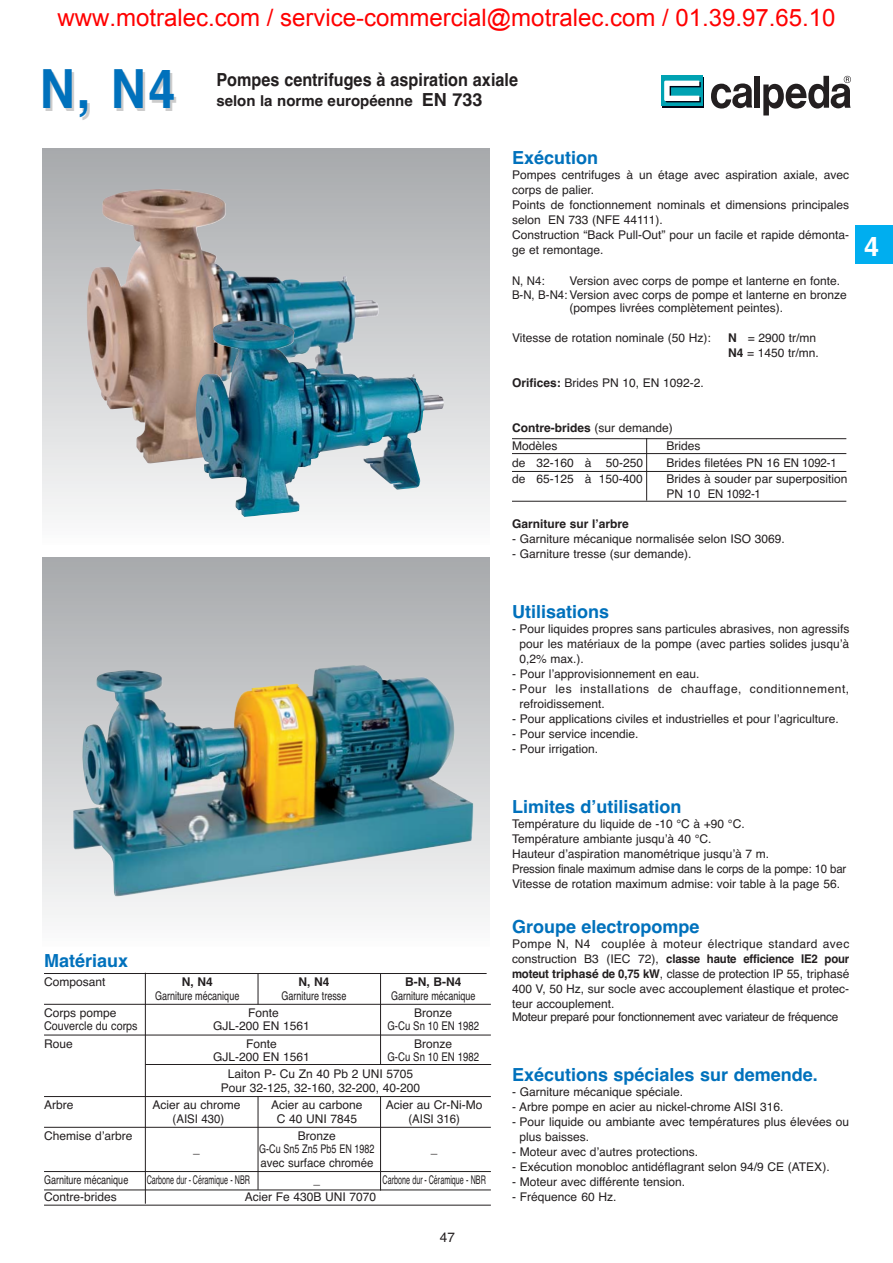
<style>
.page{position:relative;width:893px;height:1263px;background:#fff}
.page>*{position:absolute;margin:0;border:0;box-sizing:border-box;transform-origin:0 0}
.t1{font:700 54px "Helvetica";color:#0071bc;scale:.9 1}
.t2{font:700 27px "Helvetica";color:#fff}
.t3{font:24px "Arial";color:#f00}
.t4{font:700 18px "Helvetica";color:#0071bc}
.t5{font:700 18px "Helvetica";color:#231f20;scale:.9 1}
.t6{font:700 15px "Helvetica";color:#231f20}
.t7{font:13.5px "Helvetica";color:#231f20}
.t8{font:12px/15px "Helvetica";color:#231f20}
.t9{font:12px "Helvetica";color:#231f20;scale:.95 1}
.t10{font:12px "Helvetica";color:#231f20;scale:.75 1}
.t11{font:12px/15px "Helvetica";letter-spacing:.045em;color:#231f20}
.t12{font:12px "Helvetica";letter-spacing:-.02em;color:#231f20}
.t13{font:12px/17.2px "Helvetica";color:#231f20;scale:.8 1}
.t14{font:12px "Helvetica";color:#231f20;scale:.6 1}
.t15{font:700 12px "Helvetica";color:#231f20}
.t16{font:12px "Helvetica";color:#231f20;scale:.9 1}
.s1{font-size:18px}
.s2{font-weight:700}
</style>
<div class="page">
<hr style="left:44px;top:973px;width:442px;height:1px;background:#231f20">
<hr style="left:44px;top:1004px;width:447px;height:1px;background:#231f20">
<hr style="left:44px;top:1035px;width:447px;height:1px;background:#231f20">
<hr style="left:44px;top:1096px;width:447px;height:1px;background:#231f20">
<hr style="left:44px;top:1127px;width:447px;height:1px;background:#231f20">
<hr style="left:44px;top:1171px;width:447px;height:1px;background:#231f20">
<hr style="left:44px;top:1190px;width:447px;height:1px;background:#231f20">
<hr style="left:44px;top:1205px;width:447px;height:1px;background:#231f20">
<div style="left:855px;top:225px;width:37px;height:39px;background:#00aeef"></div>
<hr style="left:145px;top:973px;width:1px;height:231px;background:#231f20">
<hr style="left:258px;top:1096px;width:1px;height:94px;background:#231f20">
<hr style="left:380px;top:1096px;width:1px;height:95px;background:#231f20">
<hr style="left:145px;top:1064px;width:346px;height:1px;background:#231f20">
<hr style="left:258px;top:974px;width:1px;height:31px;background:#231f20">
<hr style="left:380px;top:974px;width:1px;height:91px;background:#231f20">
<hr style="left:512px;top:438px;width:334px;height:1px;background:#231f20">
<hr style="left:512px;top:453px;width:334px;height:1px;background:#231f20">
<hr style="left:512px;top:471px;width:334px;height:1px;background:#231f20">
<hr style="left:512px;top:501px;width:334px;height:1px;background:#231f20">
<hr style="left:646px;top:438px;width:1px;height:63px;background:#231f20">
<div style="left:754px;top:76px;width:6px;height:32px;background:#231f20"></div>
<svg style="left:711px;top:83px;width:41px;height:26px"></svg>
<div style="left:662px;top:77px;width:41px;height:31px;background:#000515"></div>
<div style="left:661px;top:75px;width:41px;height:31px;background:linear-gradient(to right,#00a2b2,#00a2b2)"></div>
<svg style="left:664px;top:81px;width:36px;height:21px"></svg>
<svg style="left:763px;top:76px;width:88px;height:40px"></svg>
<div style="left:43px;top:557px;width:446px;height:390px;background:linear-gradient(to bottom,#a7a9ac,#fbfbfb)"></div>
<img style="left:72px;top:665px;width:401px;height:237px">
<div style="left:43px;top:149px;width:446px;height:395px;background:linear-gradient(to bottom,#a7a9ac,#fbfbfb)"></div>
<img style="left:87px;top:189px;width:293px;height:275px">
<img style="left:195px;top:320px;width:249px;height:197px">
<h3 class="t3" style="left:57px;top:8px;width:779px">www.motralec.com / service-commercial@motralec.com / 01.39.97.65.10</h3>
<h1 class="t1" style="left:40px;top:69px;width:152px">N, N4</h1>
<h3 class="t5" style="left:216px;top:74px;width:337px">Pompes centrifuges à aspiration axiale</h3>
<p class="t6" style="left:216px;top:95px;width:267px">selon la norme européenne <span class="s1">EN 733</span></p>
<h3 class="t4" style="left:512px;top:151px;width:88px">Exécution</h3>
<p class="t8" style="left:512px;top:168px;width:339px">Pompes centrifuges à un étage avec aspiration axiale, avec corps de palier.<br>Points de fonctionnement nominals et dimensions principales selon EN 733 (NFE 44111).<br>Construction “Back Pull-Out” pour un facile et rapide démonta&shy;ge et remontage.</p>
<p class="t9" style="left:512px;top:277px;width:36px">N, N4:</p>
<p class="t8" style="left:569px;top:275px;width:272px">Version avec corps de pompe et lanterne en fonte.</p>
<p class="t9" style="left:512px;top:290px;width:354px">B-N, B-N4: Version avec corps de pompe et lanterne en bronze</p>
<p class="t8" style="left:569px;top:302px;width:215px">(pompes livrées complètement peintes).</p>
<p class="t8" style="left:512px;top:332px;width:200px">Vitesse de rotation nominale (50 Hz):</p>
<p class="t8" style="left:728px;top:332px;width:92px"><span class="s2">N</span> = 2900 tr/mn<br><span class="s2">N4</span> = 1450 tr/mn.</p>
<p class="t8" style="left:512px;top:377px;width:193px"><span class="s2">Orifices:</span> Brides PN 10, EN 1092-2.</p>
<p class="t8" style="left:512px;top:420px;width:162px;line-height:18px"><span class="s2">Contre-brides</span> (sur demande)<br>Modèles</p>
<p class="t8" style="left:666px;top:440px;width:35px">Brides</p>
<p class="t8" style="left:512px;top:456px;width:133px">de 32-160 à 50-250</p>
<p class="t8" style="left:666px;top:456px;width:171px">Brides filetées PN 16 EN 1092-1</p>
<p class="t8" style="left:512px;top:473px;width:132px">de 65-125 à 150-400</p>
<p class="t8" style="left:666px;top:473px;width:182px">Brides à souder par superposition<br>PN 10 EN 1092-1</p>
<p class="t15" style="left:512px;top:520px;width:118px">Garniture sur lʼarbre</p>
<p class="t8" style="left:512px;top:533px;width:274px">- Garniture mécanique normalisée selon ISO 3069.</p>
<p class="t8" style="left:512px;top:548px;width:181px">- Garniture tresse (sur demande).</p>
<h2 class="t2" style="left:864px;top:237px;width:17px">4</h2>
<h3 class="t4" style="left:44px;top:954px;width:85px">Matériaux</h3>
<p class="t8" style="left:44px;top:976px;width:63px">Composant</p>
<p class="t15" style="left:182px;top:978px;width:32px">N, N4</p>
<p class="t15" style="left:298px;top:978px;width:32px">N, N4</p>
<p class="t15" style="left:405px;top:978px;width:58px">B-N, B-N4</p>
<p class="t10" style="left:155px;top:991px;width:114px">Garniture mécanique</p>
<p class="t10" style="left:281px;top:991px;width:88px">Garniture tresse</p>
<p class="t10" style="left:391px;top:991px;width:114px">Garniture mécanique</p>
<p class="t8" style="left:44px;top:1006px;width:74px">Corps pompe</p>
<p class="t8" style="left:248px;top:1006px;width:32px">Fonte</p>
<p class="t8" style="left:414px;top:1006px;width:40px">Bronze</p>
<p class="t16" style="left:44px;top:1022px;width:105px">Couvercle du corps</p>
<p class="t8" style="left:213px;top:1020px;width:98px">GJL-200 EN 1561</p>
<p class="t13" style="left:387px;top:1019px;width:116px">G-Cu Sn 10 EN 1982</p>
<p class="t8" style="left:44px;top:1037px;width:30px">Roue</p>
<p class="t8" style="left:246px;top:1037px;width:32px">Fonte</p>
<p class="t8" style="left:414px;top:1037px;width:40px">Bronze</p>
<p class="t8" style="left:213px;top:1051px;width:98px">GJL-200 EN 1561</p>
<p class="t13" style="left:228px;top:1050px;width:316px;text-indent:159px">G-Cu Sn 10 EN 1982<br>Laiton P- Cu Zn 40 Pb 2 UNI 5705</p>
<p class="t8" style="left:221px;top:1081px;width:201px">Pour 32-125, 32-160, 32-200, 40-200</p>
<p class="t8" style="left:44px;top:1099px;width:31px">Arbre</p>
<p class="t8" style="left:153px;top:1099px;width:89px">Acier au chrome</p>
<p class="t8" style="left:271px;top:1099px;width:93px">Acier au carbone</p>
<p class="t8" style="left:386px;top:1099px;width:98px">Acier au Cr-Ni-Mo</p>
<p class="t9" style="left:173px;top:1114px;width:56px">(AISI 430)</p>
<p class="t8" style="left:277px;top:1112px;width:82px">C 40 UNI 7845</p>
<p class="t9" style="left:408px;top:1114px;width:56px">(AISI 316)</p>
<p class="t8" style="left:44px;top:1129px;width:90px">Chemise dʼarbre</p>
<p class="t8" style="left:298px;top:1129px;width:39px">Bronze</p>
<p class="t8" style="left:193px;top:1143px;width:8px">_</p>
<p class="t10" style="left:259px;top:1145px;width:155px">G-Cu Sn5 Zn5 Pb5 EN 1982</p>
<p class="t8" style="left:431px;top:1143px;width:8px">_</p>
<p class="t9" style="left:260px;top:1158px;width:120px">avec surface chromée</p>
<p class="t10" style="left:44px;top:1176px;width:114px">Garniture mécanique</p>
<p class="t14" style="left:147px;top:1176px;width:174px">Carbone dur - Céramique - NBR</p>
<p class="t8" style="left:313px;top:1174px;width:8px">_</p>
<p class="t14" style="left:382px;top:1176px;width:174px">Carbone dur - Céramique - NBR</p>
<p class="t8" style="left:44px;top:1191px;width:74px">Contre-brides</p>
<p class="t8" style="left:245px;top:1191px;width:133px">Acier Fe 430B UNI 7070</p>
<p class="t7" style="left:440px;top:1232px;width:17px">47</p>
<h3 class="t4" style="left:512px;top:605px;width:99px">Utilisations</h3>
<p class="t8" style="left:519px;top:623px;width:331px;text-align:justify;text-indent:-8px">- Pour liquides propres sans particules abrasives, non agressifs pour les matériaux de la pompe (avec parties solides jusquʼà 0,2% max.).</p>
<p class="t8" style="left:512px;top:668px;width:189px">- Pour lʼapprovisionnement en eau.</p>
<p class="t11" style="left:519px;top:683px;width:331px;text-indent:-8px">- Pour les installations de chauffage, conditionnement, refroidissement.</p>
<p class="t8" style="left:512px;top:713px;width:328px">- Pour applications civiles et industrielles et pour lʼagriculture.</p>
<p class="t8" style="left:512px;top:728px;width:128px">- Pour service incendie.</p>
<p class="t8" style="left:512px;top:743px;width:87px">- Pour irrigation.</p>
<h3 class="t4" style="left:512px;top:800px;width:171px">Limites dʼutilisation</h3>
<p class="t8" style="left:512px;top:818px;width:336px">Température du liquide de -10 °C à +90 °C.<br>Température ambiante jusquʼà 40 °C.<br>Hauteur dʼaspiration manométrique jusquʼà 7 m.<br>Pression finale maximum admise dans le corps de la pompe: 10 bar Vitesse de rotation maximum admise: voir table à la page 56.</p>
<h3 class="t4" style="left:512px;top:920px;width:189px">Groupe electropompe</h3>
<p class="t8" style="left:512px;top:938px;width:339px;text-align:justify">Pompe N, N4 couplée à moteur électrique standard avec construction B3 (IEC 72), <span class="s2">classe haute efficience IE2 pour moteut triphasé de 0,75 kW</span>, classe de protection IP 55, triphasé 400 V, 50 Hz, sur socle avec accouplement élastique et protec&shy;teur accouplement.</p>
<p class="t12" style="left:512px;top:1012px;width:328px">Moteur preparé pour fonctionnement avec variateur de fréquence</p>
<h3 class="t4" style="left:512px;top:1068px;width:307px">Exécutions spéciales sur demende.</h3>
<p class="t8" style="left:512px;top:1085px;width:172px">- Garniture mécanique spéciale.</p>
<p class="t8" style="left:512px;top:1100px;width:273px">- Arbre pompe en acier au nickel-chrome AISI 316.</p>
<p class="t8" style="left:519px;top:1115px;width:331px;text-indent:-8px">- Pour liquide ou ambiante avec températures plus élevées ou plus baisses.</p>
<p class="t8" style="left:512px;top:1145px;width:188px">- Moteur avec dʼautres protections.</p>
<p class="t8" style="left:512px;top:1160px;width:319px">- Exécution monobloc antidéflagrant selon 94/9 CE (ATEX).</p>
<p class="t8" style="left:512px;top:1175px;width:175px">- Moteur avec différente tension.</p>
<p class="t8" style="left:512px;top:1190px;width:106px">- Fréquence 60 Hz.</p>
</div>
